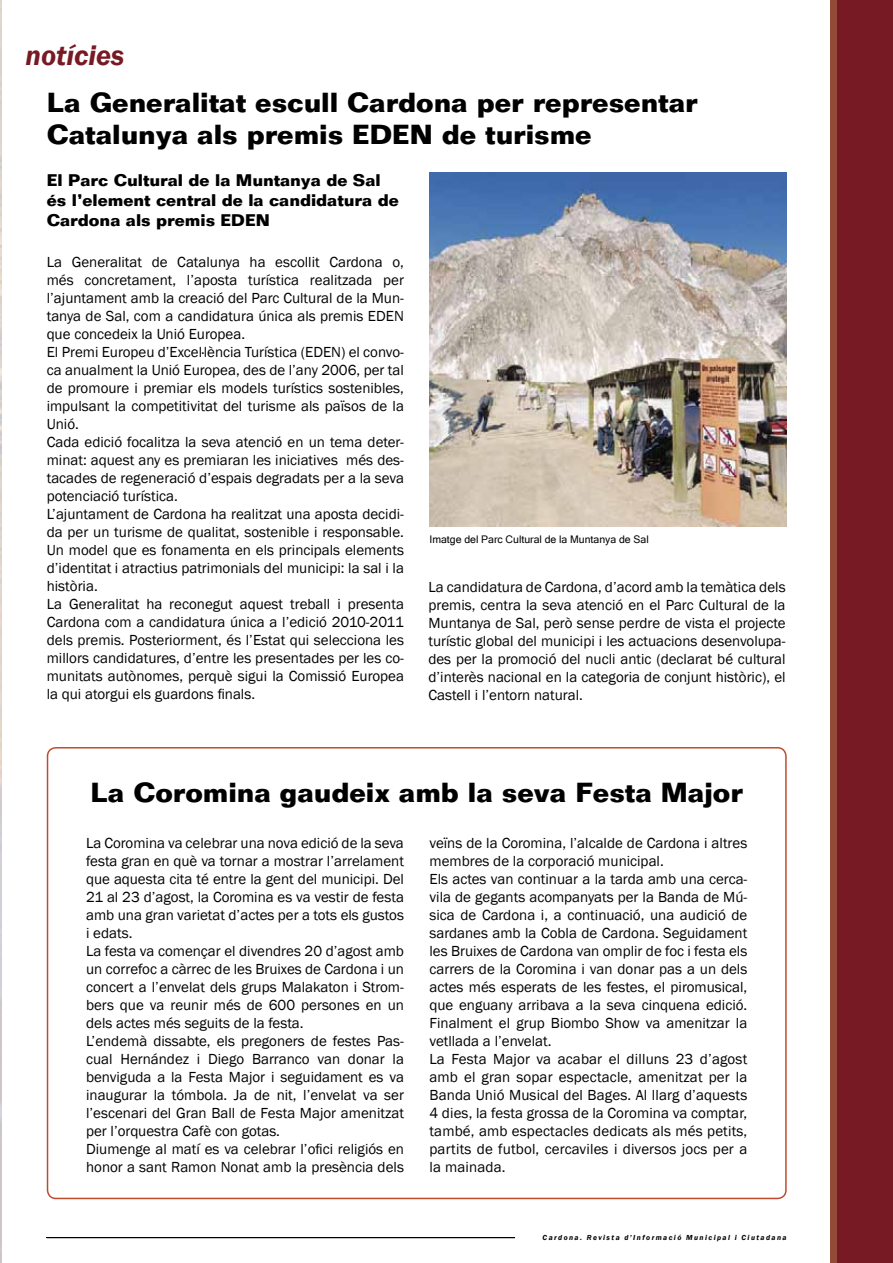
<style>
.page{position:relative;width:893px;height:1263px;background:#fff}
.page>*{position:absolute;margin:0;border:0;box-sizing:border-box;transform-origin:0 0}
.t1{font:italic 600 28.5px "Franklin Gothic";color:#781a24}
.t2{font:700 27px/32.4px "Folio";color:#000}
.t3{font:700 16.5px/19.8px "Folio";color:#000}
.t4{font:15px/18px "Franklin Gothic";color:#000}
.t5{font:10.5px "Microsoft Sans Serif";color:#000}
.t6{font:italic 600 7.5px "Franklin Gothic";letter-spacing:.19em;color:#000}
</style>
<div class="page">
<div style="left:830px;top:0;width:8px;height:1263px;background:#924b38"></div>
<div style="left:838px;top:0;width:55px;height:1263px;background:#781a24"></div>
<hr style="left:47px;top:1237px;width:468px;height:1px;background:#000">
<svg style="left:47px;top:747px;width:740px;height:452px"></svg>
<img style="left:0;top:0;width:1px;height:1263px">
<img style="left:429px;top:173px;width:358px;height:354px">
<h1 class="t1" style="left:25px;top:37px;width:100px">notícies</h1>
<h2 class="t2" style="left:47px;top:86px;width:652px">La Generalitat escull Cardona per representar<br>Catalunya als premis EDEN de turisme</h2>
<p class="t3" style="left:47px;top:170px;width:353px">El Parc Cultural de la Muntanya de Sal és l’element central de la candidatura de<br>Cardona als premis EDEN</p>
<p class="t4" style="left:47px;top:253px;width:359px">La Generalitat de Catalunya ha escollit Cardona o, més concretament, l’aposta turística realitzada per l’ajuntament amb la creació del Parc Cultural de la Mun&shy;tanya de Sal, com a candidatura única als premis EDEN que concedeix la Unió Europea.<br>El Premi Europeu d’Excel·lència Turística (EDEN) el convo&shy;ca anualment la Unió Europea, des de l’any 2006, per tal de promoure i premiar els models turístics sostenibles, impulsant la competitivitat del turisme als països de la Unió.<br>Cada edició focalitza la seva atenció en un tema deter&shy;minat: aquest any es premiaran les iniciatives més des&shy;tacades de regeneració d’espais degradats per a la seva potenciació turística.<br>L’ajuntament de Cardona ha realitzat una aposta decidi&shy;da per un turisme de qualitat, sostenible i responsable.<br>Un model que es fonamenta en els principals elements d’identitat i atractius patrimonials del municipi: la sal i la història.<br>La Generalitat ha reconegut aquest treball i presenta Cardona com a candidatura única a l’edició 2010-2011 dels premis. Posteriorment, és l’Estat qui selecciona les millors candidatures, d’entre les presentades per les co&shy;munitats autònomes, perquè sigui la Comissió Europea la qui atorgui els guardons finals.</p>
<p class="t5" style="left:429px;top:534px;width:221px">Imatge del Parc Cultural de la Muntanya de Sal</p>
<p class="t4" style="left:428px;top:578px;width:359px;text-align:justify">La candidatura de Cardona, d’acord amb la temàtica dels premis, centra la seva atenció en el Parc Cultural de la Muntanya de Sal, però sense perdre de vista el projecte turístic global del municipi i les actuacions desenvolupa&shy;des per la promoció del nucli antic (declarat bé cultural d’interès nacional en la categoria de conjunt històric), el Castell i l’entorn natural.</p>
<h2 class="t2" style="left:90px;top:776px;width:654px">La Coromina gaudeix amb la seva Festa Major</h2>
<p class="t4" style="left:429px;top:834px;width:319px">veïns de la Coromina, l’alcalde de Cardona i altres membres de la corporació municipal.<br>Els actes van continuar a la tarda amb una cerca&shy;vila de gegants acompanyats per la Banda de Mú&shy;sica de Cardona i, a continuació, una audició de sardanes amb la Cobla de Cardona. Seguidament les Bruixes de Cardona van omplir de foc i festa els carrers de la Coromina i van donar pas a un dels actes més esperats de les festes, el piromusical, que enguany arribava a la seva cinquena edició.<br>Finalment el grup Biombo Show va amenitzar la vetllada a l’envelat.<br>La Festa Major va acabar el dilluns 23 d’agost amb el gran sopar espectacle, amenitzat per la Banda Unió Musical del Bages. Al llarg d’aquests 4 dies, la festa grossa de la Coromina va comptar, també, amb espectacles dedicats als més petits, partits de futbol, cercaviles i diversos jocs per a la mainada.</p>
<p class="t4" style="left:86px;top:834px;width:319px">La Coromina va celebrar una nova edició de la seva festa gran en què va tornar a mostrar l’arrelament que aquesta cita té entre la gent del municipi. Del 21 al 23 d’agost, la Coromina es va vestir de festa amb una gran varietat d’actes per a tots els gustos i edats.<br>La festa va començar el divendres 20 d’agost amb un correfoc a càrrec de les Bruixes de Cardona i un concert a l’envelat dels grups Malakaton i Strom&shy;bers que va reunir més de 600 persones en un dels actes més seguits de la festa.<br>L’endemà dissabte, els pregoners de festes Pas&shy;cual Hernández i Diego Barranco van donar la benviguda a la Festa Major i seguidament es va inaugurar la tómbola. Ja de nit, l’envelat va ser l’escenari del Gran Ball de Festa Major amenitzat per l’orquestra Cafè con gotas.<br>Diumenge al matí es va celebrar l’ofici religiós en honor a sant Ramon Nonat amb la presència dels</p>
<p class="t6" style="left:543px;top:1232px;width:246px">Cardona. Revista d’Informació Municipal i Ciutadana</p>
</div>
